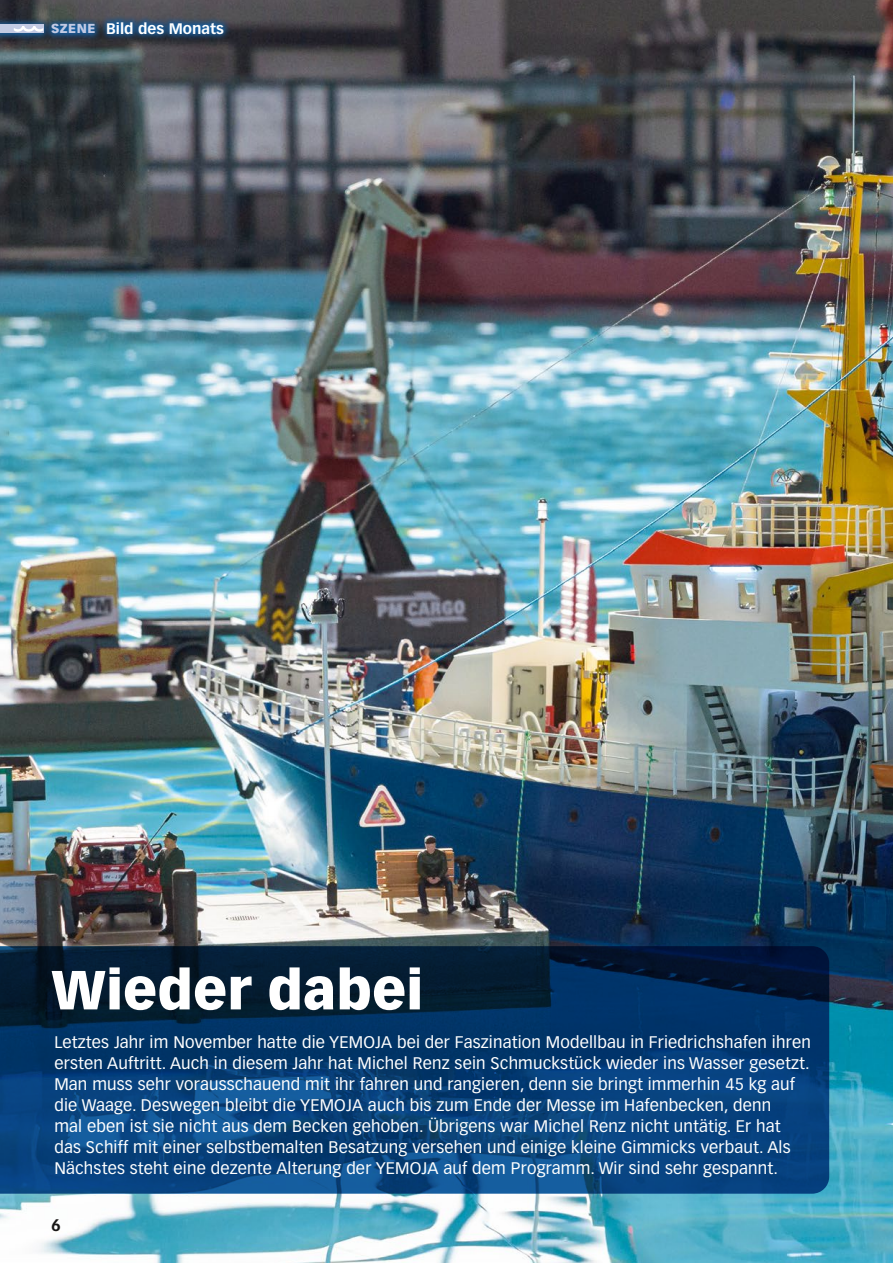
<style>
.page{position:relative;width:893px;height:1263px;background:#fff}
.page>*{position:absolute;margin:0;border:0;box-sizing:border-box;transform-origin:0 0}
.t1{font:900 54px "Vectora LT Std";color:#fff}
.t2{font:16.5px/21px "Vectora LT Std";letter-spacing:.01em;color:#fff}
.t3{font:700 16.5px "Vectora LT Std";color:#181716}
.t4{font:700 15px "Vectora LT Std";color:#fff}
.s1{font-weight:900;font-size:12.75px;color:#c3cae3}
</style>
<div class="page">
<img style="left:0;top:0;width:893px;height:1263px">
<svg style="left:0;top:946px;width:829px;height:248px;background:#063667"></svg>
<svg style="left:100px;top:14px;width:131px;height:27px;background:#2d4a69"></svg>
<svg style="left:0;top:17px;width:44px;height:24px"></svg>
<div style="left:0;top:24px;width:43px;height:9px;background:#c3cae3"></div>
<svg style="left:14px;top:26px;width:29px;height:6px"></svg>
<svg style="left:44px;top:17px;width:58px;height:24px"></svg>
<p class="t4" style="left:51px;top:19px;width:174px"><span class="s1">SZENE</span> Bild des Monats</p>
<h1 class="t1" style="left:51px;top:956px;width:374px">Wieder dabei</h1>
<p class="t2" style="left:54px;top:1032px;width:758px">Letztes Jahr im November hatte die YEMOJA bei der Faszination Modellbau in Friedrichshafen ihren ersten Auftritt. Auch in diesem Jahr hat Michel Renz sein Schmuckstück wieder ins Wasser gesetzt.<br>Man muss sehr vorausschauend mit ihr fahren und rangieren, denn sie bringt immerhin 45 kg auf die Waage. Deswegen bleibt die YEMOJA auch bis zum Ende der Messe im Hafenbecken, denn<br>mal eben ist sie nicht aus dem Becken gehoben. Übrigens war Michel Renz nicht untätig. Er hat das Schiff mit einer selbstbemalten Besatzung versehen und einige kleine Gimmicks verbaut. Als Nächstes steht eine dezente Alterung der YEMOJA auf dem Programm. Wir sind sehr gespannt.</p>
<p class="t3" style="left:51px;top:1215px;width:11px">6</p>
</div>
